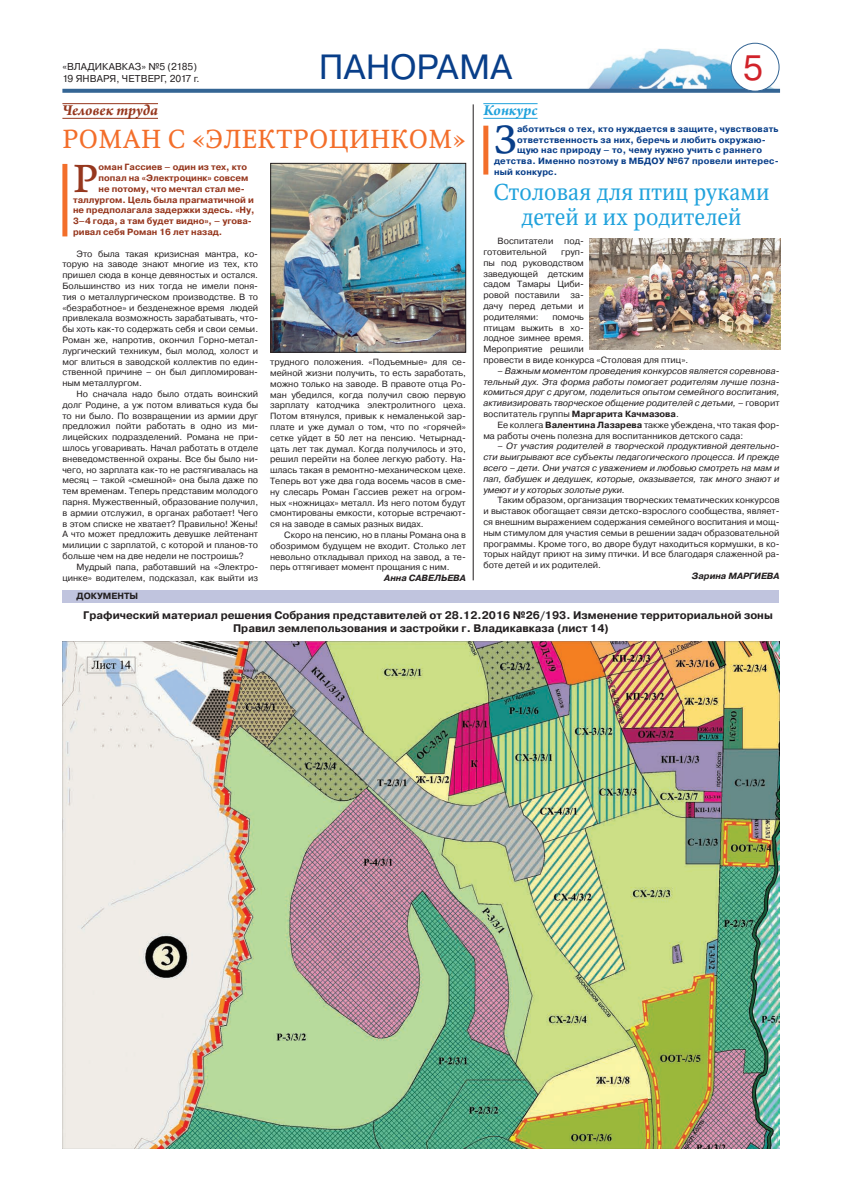
<style>
.page{position:relative;width:842px;height:1191px;background:#fff}
.page>*{position:absolute;margin:0;border:0;box-sizing:border-box;transform-origin:0 0}
.t1{font:43.7px "Arno Pro Caption";color:#96371e}
.t2{font:43.7px "Arno Pro Caption";color:#083e89}
.t3{font:35.3px "Pragmatica";color:#d1232a}
.t4{font:35px "Pragmatica";letter-spacing:.005em;color:#083e89}
.t5{font:26px "Octava";letter-spacing:.01em;color:#f36e2a}
.t6{font:23px/25px "Octava";color:#20a2dc;text-align:center}
.t7{font:italic 700 16px "Arno Pro";color:#96371e}
.t8{font:italic 700 16px "Arno Pro";color:#20a2dc}
.t9{font:700 11px/13.2px "Pragmatica";color:#231f20}
.t10{font:10px/12px "Pragmatica";letter-spacing:.005em;color:#231f20}
.t11{font:9px/10.8px "Pragmatica";color:#231f20;text-align:justify}
.t12{font:italic 9px/10.8px "Pragmatica";color:#231f20;text-align:justify}
.t13{font:700 9px "Pragmatica";color:#96371e}
.t14{font:700 9px "Pragmatica";letter-spacing:.02em;color:#083e89}
.t15{font:italic 700 9px "Pragmatica";color:#231f20}
.t16{font:700 9px "Pragmatica";color:#231f20}
.s1{font-style:normal}
.s2{font-weight:700;font-style:normal}
.s3{font-weight:700}
</style>
<div class="page">
<img style="left:588px;top:49px;width:192px;height:40px">
<svg style="left:62px;top:89px;width:718px;height:4px;background:#3f6d99"></svg>
<div style="left:731px;top:43px;width:48px;height:48px;background:#fff;border-radius:50%"></div>
<div style="left:731px;top:43px;width:49px;height:49px;border:1px solid #346594;border-radius:50%"></div>
<div style="left:63px;top:590px;width:716px;height:12px;background:#c0c4de"></div>
<div style="left:62px;top:164px;width:5px;height:72px;background:#f36e2a"></div>
<div style="left:483px;top:126px;width:5px;height:49px;background:#f36e2a"></div>
<img style="left:273px;top:165px;width:191px;height:185px">
<div style="left:271px;top:163px;width:195px;height:189px;border:1px solid #231f20"></div>
<hr style="left:62px;top:103px;width:96px;height:1px;background:#96371e">
<hr style="left:62px;top:118px;width:96px;height:1px;background:#96371e">
<img style="left:62px;top:641px;width:718px;height:507px">
<hr style="left:473px;top:104px;width:1px;height:476px;background:#231f20">
<hr style="left:483px;top:103px;width:55px;height:1px;background:#20a2dc">
<hr style="left:483px;top:118px;width:55px;height:1px;background:#20a2dc">
<img style="left:590px;top:239px;width:190px;height:111px">
<p class="t10" style="left:62px;top:61px;width:139px">«ВЛАДИКАВКАЗ» №5 (2185)<br>19 ЯНВАРЯ, ЧЕТВЕРГ, 2017 г.</p>
<h3 class="t4" style="left:319px;top:47px;width:195px">ПАНОРАМА</h3>
<h2 class="t3" style="left:743px;top:47px;width:22px">5</h2>
<h3 class="t7" style="left:62px;top:100px;width:97px">Человек труда</h3>
<h3 class="t5" style="left:63px;top:123px;width:406px">РОМАН С «ЭЛЕКТРОЦИНКОМ»</h3>
<h1 class="t1" style="left:73px;top:151px;width:27px">Р</h1>
<p class="t13" style="left:99px;top:162px;width:150px">оман Гассиев – один из тех, кто</p>
<p class="t13" style="left:99px;top:173px;width:151px">попал на «Электроцинк» совсем</p>
<p class="t13" style="left:99px;top:183px;width:148px">не потому, что мечтал стал ме-</p>
<p class="t13" style="left:73px;top:194px;width:182px">таллургом. Цель была прагматичной и</p>
<p class="t13" style="left:73px;top:205px;width:183px">не предполагала задержки здесь. «Ну,</p>
<p class="t13" style="left:73px;top:216px;width:180px">3–4 года, а там будет видно», – угова-</p>
<p class="t13" style="left:73px;top:227px;width:151px">ривал себя Роман 16 лет назад.</p>
<p class="t11" style="left:62px;top:248px;width:197px;text-indent:14px">Это была такая кризисная мантра, ко&shy;торую на заводе знают многие из тех, кто пришел сюда в конце девяностых и остался.<br>Большинство из них тогда не имели поня&shy;тия о металлургическом производстве. В то «безработное» и безденежное время людей привлекала возможность зарабатывать, что&shy;бы хоть как-то содержать себя и свои семьи.<br>Роман же, напротив, окончил Горно-метал&shy;лургический техникум, был молод, холост и мог влиться в заводской коллектив по един&shy;ственной причине – он был дипломирован&shy;ным металлургом.</p>
<p class="t11" style="left:62px;top:389px;width:197px;text-indent:14px">Но сначала надо было отдать воинский долг Родине, а уж потом вливаться куда бы то ни было. По возвращении из армии друг предложил пойти работать в одно из ми&shy;лицейских подразделений. Романа не при&shy;шлось уговаривать. Начал работать в отделе вневедомственной охраны. Все бы было ни&shy;чего, но зарплата как-то не растягивалась на месяц – такой «смешной» она была даже по тем временам. Теперь представим молодого парня. Мужественный, образование получил, в армии отслужил, в органах работает! Чего в этом списке не хватает? Правильно! Жены!<br>А что может предложить девушке лейтенант милиции с зарплатой, с которой и планов-то больше чем на две недели не построишь?</p>
<p class="t11" style="left:62px;top:561px;width:197px;text-align:right">Мудрый папа, работавший на «Электро&shy;цинке» водителем, подсказал, как выйти из</p>
<p class="t16" style="left:77px;top:590px;width:63px">ДОКУМЕНТЫ</p>
<p class="t11" style="left:270px;top:357px;width:197px">трудного положения. «Подъемные» для се&shy;мейной жизни получить, то есть заработать, можно только на заводе. В правоте отца Ро&shy;ман убедился, когда получил свою первую зарплату катодчика электролитного цеха.<br>Потом втянулся, привык к немаленькой зар&shy;плате и уже думал о том, что по «горячей» сетке уйдет в 50 лет на пенсию. Четырнад&shy;цать лет так думал. Когда получилось и это, решил перейти на более легкую работу. На&shy;шлась такая в ремонтно-механическом цехе.<br>Теперь вот уже два года восемь часов в сме&shy;ну слесарь Роман Гассиев режет на огром&shy;ных «ножницах» металл. Из него потом будут смонтированы емкости, которые встречают&shy;ся на заводе в самых разных видах.</p>
<p class="t11" style="left:270px;top:530px;width:197px;text-indent:14px">Скоро на пенсию, но в планы Романа она в обозримом будущем не входит. Столько лет невольно откладывал приход на завод, а те&shy;перь оттягивает момент прощания с ним.</p>
<p class="t15" style="left:384px;top:573px;width:83px">Анна САВЕЛЬЕВА</p>
<h3 class="t8" style="left:483px;top:100px;width:56px">Конкурс</h3>
<h1 class="t2" style="left:494px;top:113px;width:25px">З</h1>
<p class="t14" style="left:517px;top:123px;width:263px">аботиться о тех, кто нуждается в защите, чувствовать</p>
<p class="t14" style="left:517px;top:134px;width:250px">ответственность за них, беречь и любить окружаю-</p>
<p class="t14" style="left:517px;top:145px;width:247px">щую нас природу – то, чему нужно учить с раннего</p>
<p class="t14" style="left:494px;top:156px;width:286px">детства. Именно поэтому в МБДОУ №67 провели интерес-</p>
<p class="t14" style="left:494px;top:167px;width:65px">ный конкурс.</p>
<h3 class="t6" style="left:494px;top:179px;width:277px">Столовая для птиц руками детей и их родителей</h3>
<p class="t11" style="left:483px;top:236px;width:102px;text-indent:14px">Воспитатели под&shy;готовительной</p>
<p class="t11" style="left:483px;top:247px;width:102px;text-indent:78px">груп&shy;пы под руководством заведующей детским садом Тамары Циби&shy;ровой поставили за&shy;дачу перед детьми и родителями:</p>
<p class="t11" style="left:483px;top:311px;width:206px;text-align:left;text-indent:69px">помочь<br>птицам выжить в хо-<br>лодное зимнее время.<br>Мероприятие решили<br>провести в виде конкурса «Столовая для птиц».</p>
<p class="t12" style="left:483px;top:365px;width:298px;text-indent:14px">– Важным моментом проведения конкурсов является соревнова&shy;тельный дух. Эта форма работы помогает родителям лучше позна&shy;комиться друг с другом, поделиться опытом семейного воспитания, активизировать творческое общение родителей с детьми, <span class="s1">– говорит воспитатель группы</span> <span class="s2">Маргарита Качмазова</span><span class="s1">.</span></p>
<p class="t11" style="left:483px;top:419px;width:298px;text-indent:14px">Ее коллега <span class="s3">Валентина Лазарева</span> также убеждена, что такая фор&shy;ма работы очень полезна для воспитанников детского сада:</p>
<p class="t12" style="left:483px;top:441px;width:298px;text-indent:14px">– От участия родителей в творческой продуктивной деятельно&shy;сти выигрывают все субъекты педагогического процесса. И прежде всего – дети. Они учатся с уважением и любовью смотреть на мам и пап, бабушек и дедушек, которые, оказывается, так много знают и умеют и у которых золотые руки.</p>
<p class="t11" style="left:483px;top:495px;width:298px;text-indent:14px">Таким образом, организация творческих тематических конкурсов и выставок обогащает связи детско-взрослого сообщества, являет&shy;ся внешним выражением содержания семейного воспитания и мощ&shy;ным стимулом для участия семьи в решении задач образовательной программы. Кроме того, во дворе будут находиться кормушки, в ко&shy;торых найдут приют на зиму птички. И все благодаря слаженной ра&shy;боте детей и их родителей.</p>
<p class="t15" style="left:692px;top:570px;width:89px">Зарина МАРГИЕВА</p>
<p class="t9" style="left:233px;top:609px;width:541px;text-indent:-150px">Графический материал решения Собрания представителей от 28.12.2016 №26/193. Изменение территориальной зоны<br>Правил землепользования и застройки г. Владикавказа (лист 14)</p>
</div>
